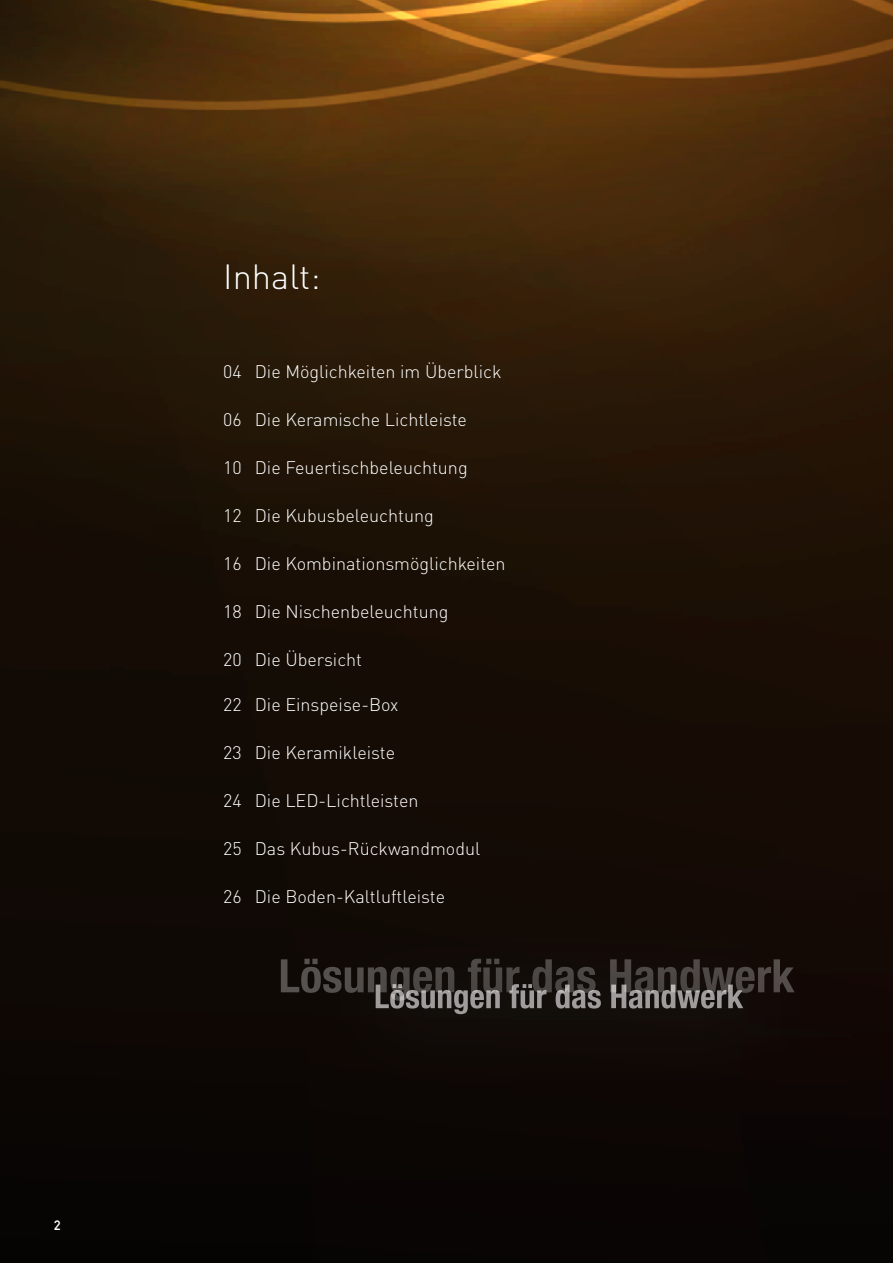
<style>
.page{position:relative;width:893px;height:1263px;background:#fff}
.page>*{position:absolute;margin:0;border:0;box-sizing:border-box;transform-origin:0 0}
.t1{font:300 34.5px "DINOT";color:#fff}
.t2{font:300 18px "DINOT";color:#fff}
.t3{font:13.5px "DIN Mittelschrift Std";color:#fff}
</style>
<div class="page">
<img style="left:0;top:0;width:893px;height:1263px">
<div style="left:296px;top:904px;width:546px;height:209px;background:#100905"></div>
<svg style="left:281px;top:959px;width:514px;height:55px"></svg>
<p class="t3" style="left:54px;top:1217px;width:8px">2</p>
<h1 class="t1" style="left:223px;top:255px;width:99px">Inhalt:</h1>
<p class="t2" style="left:223px;top:360px;width:280px">04 Die Möglichkeiten im Überblick</p>
<p class="t2" style="left:223px;top:408px;width:245px">06 Die Keramische Lichtleiste</p>
<p class="t2" style="left:223px;top:456px;width:246px">10 Die Feuertischbeleuchtung</p>
<p class="t2" style="left:223px;top:504px;width:212px">12 Die Kubusbeleuchtung</p>
<p class="t2" style="left:223px;top:552px;width:284px">16 Die Kombinationsmöglichkeiten</p>
<p class="t2" style="left:223px;top:600px;width:227px">18 Die Nischenbeleuchtung</p>
<p class="t2" style="left:223px;top:648px;width:140px">20 Die Übersicht</p>
<p class="t2" style="left:223px;top:694px;width:177px">22 Die Einspeise-Box</p>
<p class="t2" style="left:223px;top:742px;width:173px">23 Die Keramikleiste</p>
<p class="t2" style="left:223px;top:790px;width:197px">24 Die LED-Lichtleisten</p>
<p class="t2" style="left:223px;top:838px;width:259px">25 Das Kubus-Rückwandmodul</p>
<p class="t2" style="left:223px;top:886px;width:223px">26 Die Boden-Kaltluftleiste</p>
</div>
